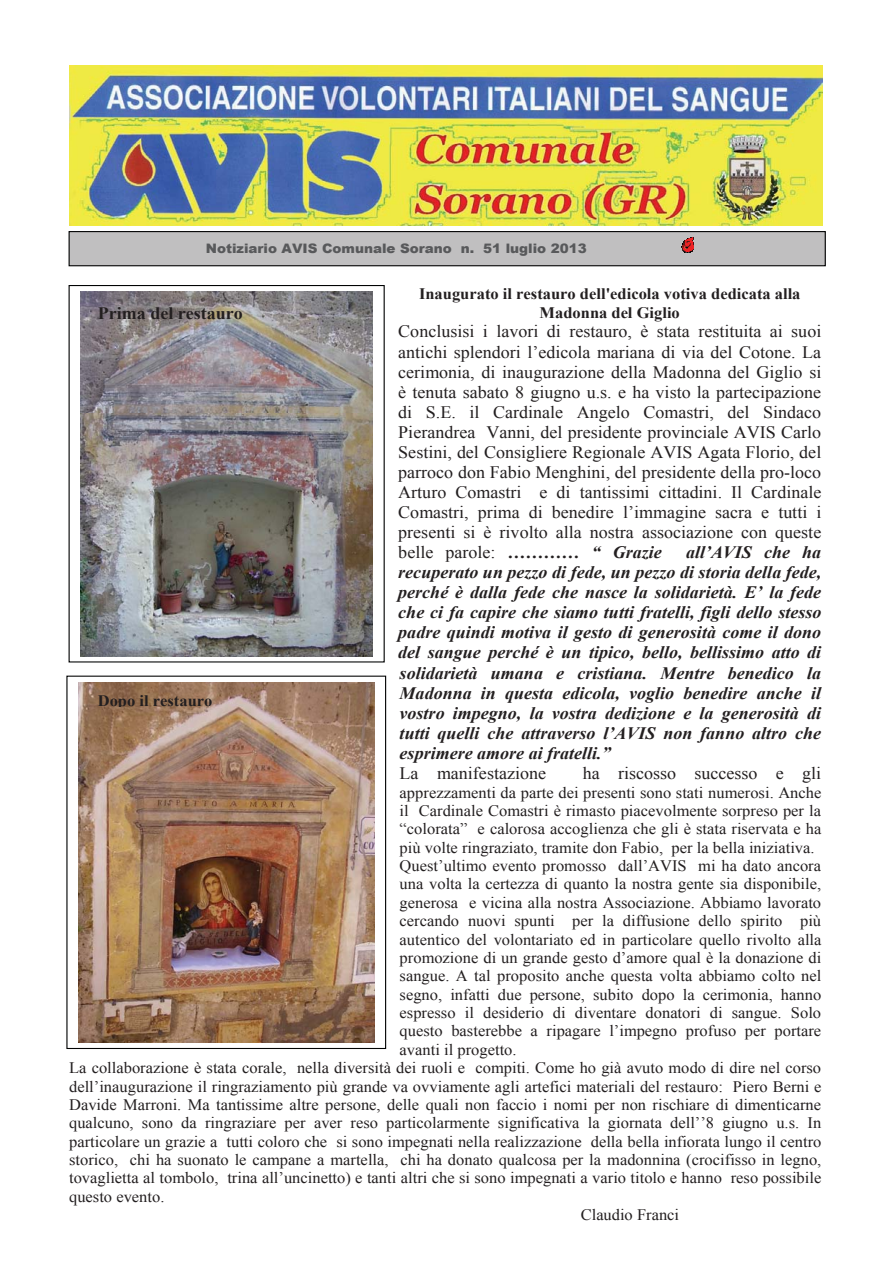
<style>
.page{position:relative;width:893px;height:1263px;background:#fff}
.page>*{position:absolute;margin:0;border:0;box-sizing:border-box;transform-origin:0 0}
.t1{font:17.4px/20.1px "Times New Roman";color:#231f20;text-align:justify}
.t2{font:italic 700 17.4px/20.1px "Times New Roman";color:#231f20;text-align:justify}
.t3{font:700 17.4px "Times New Roman";color:#231f20}
.t4{font:15.9px "Times New Roman";color:#231f20}
.t5{font:700 15.9px/18.5px "Times New Roman";color:#231f20;text-align:center}
.t6{font:900 13.05px "Arial";color:#58595b}
.s1{font-weight:700}
.s2{font-weight:700;font-style:italic}
</style>
<div class="page">
<div style="left:69px;top:60px;width:764px;height:176px;background:linear-gradient(to right,#fff,#fff)"></div>
<img style="left:69px;top:66px;width:753px;height:159px">
<div style="left:69px;top:232px;width:756px;height:34px;background:#c0bfc0"></div>
<div style="left:69px;top:231px;width:757px;height:35px;border:1px solid #010202"></div>
<svg style="left:682px;top:237px;width:12px;height:16px"></svg>
<img style="left:80px;top:291px;width:293px;height:365px">
<div style="left:66px;top:676px;width:320px;height:373px;border:1px solid #010202"></div>
<img style="left:78px;top:682px;width:296px;height:361px">
<p class="t6" style="left:206px;top:239px;width:382px">Notiziario AVIS Comunale Sorano n. 51 luglio 2013</p>
<p class="t5" style="left:419px;top:285px;width:383px">Inaugurato il restauro dell'edicola votiva dedicata alla<br>Madonna del Giglio</p>
<p class="t1" style="left:398px;top:322px;width:425px">Conclusisi i lavori di restauro, è stata restituita ai suoi antichi splendori l’edicola mariana di via del Cotone. La cerimonia, di inaugurazione della Madonna del Giglio si è tenuta sabato 8 giugno u.s. e ha visto la partecipazione di S.E. il Cardinale Angelo Comastri, del Sindaco Pierandrea Vanni, del presidente provinciale AVIS Carlo Sestini, del Consigliere Regionale AVIS Agata Florio, del parroco don Fabio Menghini, del presidente della pro-loco Arturo Comastri e di tantissimi cittadini. Il Cardinale Comastri, prima di benedire l’immagine sacra e tutti i presenti si è rivolto alla nostra associazione con queste belle parole: <span class="s1">…………</span> <span class="s2">“ Grazie</span></p>
<p class="t3" style="left:98px;top:304px;width:147px">Prima del restauro</p>
<p class="t2" style="left:398px;top:542px;width:425px;text-indent:288px">all’AVIS che ha recuperato un pezzo di fede, un pezzo di storia della fede, perché è dalla fede che nasce la solidarietà. E’ la fede che ci fa capire che siamo tutti fratelli, figli dello stesso padre quindi motiva il gesto di generosità come il dono del sangue perché è un tipico, bello, bellissimo atto di solidarietà umana e cristiana. Mentre benedico la Madonna in questa edicola, voglio benedire anche il vostro impegno, la vostra dedizione e la generosità di tutti quelli che attraverso l’AVIS non fanno altro che esprimere amore ai fratelli.”</p>
<p class="t1" style="left:400px;top:763px;width:148px">La manifestazione</p>
<p class="t1" style="left:583px;top:763px;width:240px">ha riscosso successo e gli</p>
<p class="t4" style="left:400px;top:783px;width:423px">apprezzamenti da parte dei presenti sono stati numerosi. Anche</p>
<p class="t4" style="left:400px;top:802px;width:423px">il Cardinale Comastri è rimasto piacevolmente sorpreso per la</p>
<p class="t4" style="left:400px;top:820px;width:423px">“colorata” e calorosa accoglienza che gli è stata riservata e ha</p>
<p class="t4" style="left:400px;top:838px;width:416px">più volte ringraziato, tramite don Fabio, per la bella iniziativa.</p>
<p class="t4" style="left:400px;top:857px;width:423px">Quest’ultimo evento promosso dall’AVIS mi ha dato ancora</p>
<p class="t4" style="left:400px;top:875px;width:423px">una volta la certezza di quanto la nostra gente sia disponibile,</p>
<p class="t4" style="left:400px;top:894px;width:423px">generosa e vicina alla nostra Associazione. Abbiamo lavorato</p>
<p class="t4" style="left:400px;top:912px;width:423px">cercando nuovi spunti per la diffusione dello spirito più</p>
<p class="t4" style="left:400px;top:930px;width:423px">autentico del volontariato ed in particolare quello rivolto alla</p>
<p class="t4" style="left:400px;top:949px;width:423px">promozione di un grande gesto d’amore qual è la donazione di</p>
<p class="t4" style="left:400px;top:967px;width:423px">sangue. A tal proposito anche questa volta abbiamo colto nel</p>
<p class="t4" style="left:400px;top:986px;width:423px">segno, infatti due persone, subito dopo la cerimonia, hanno</p>
<p class="t4" style="left:400px;top:1004px;width:423px">espresso il desiderio di diventare donatori di sangue. Solo</p>
<p class="t4" style="left:400px;top:1022px;width:423px">questo basterebbe a ripagare l’impegno profuso per portare</p>
<p class="t4" style="left:400px;top:1041px;width:118px">avanti il progetto.</p>
<p class="t4" style="left:69px;top:1059px;width:753px">La collaborazione è stata corale, nella diversità dei ruoli e compiti. Come ho già avuto modo di dire nel corso</p>
<p class="t4" style="left:69px;top:1077px;width:754px">dell’inaugurazione il ringraziamento più grande va ovviamente agli artefici materiali del restauro: Piero Berni e</p>
<p class="t4" style="left:69px;top:1096px;width:753px">Davide Marroni. Ma tantissime altre persone, delle quali non faccio i nomi per non rischiare di dimenticarne</p>
<p class="t4" style="left:69px;top:1114px;width:753px">qualcuno, sono da ringraziare per aver reso particolarmente significativa la giornata dell’’8 giugno u.s. In</p>
<p class="t4" style="left:69px;top:1132px;width:754px">particolare un grazie a tutti coloro che si sono impegnati nella realizzazione della bella infiorata lungo il centro</p>
<p class="t4" style="left:69px;top:1151px;width:754px">storico, chi ha suonato le campane a martella, chi ha donato qualcosa per la madonnina (crocifisso in legno,</p>
<p class="t4" style="left:69px;top:1169px;width:754px">tovaglietta al tombolo, trina all’uncinetto) e tanti altri che si sono impegnati a vario titolo e hanno reso possibile</p>
<p class="t4" style="left:69px;top:1188px;width:97px">questo evento.</p>
<p class="t4" style="left:581px;top:1206px;width:100px">Claudio Franci</p>
<p class="t5" style="left:98px;top:691px;width:116px">Dopo il restauro</p>
</div>
